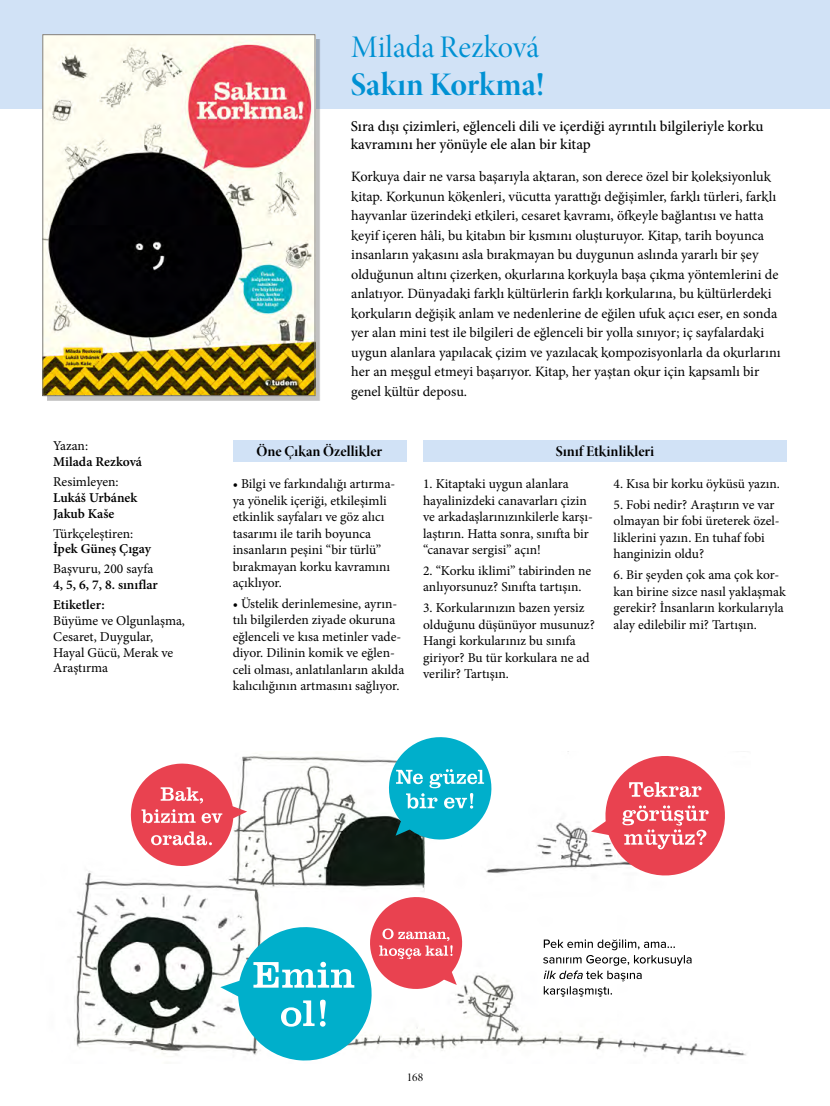
<style>
.page{position:relative;width:830px;height:1106px;background:#fff}
.page>*{position:absolute;margin:0;border:0;box-sizing:border-box;transform-origin:0 0}
.t1{font:33px "Minion Pro Bold Disp";letter-spacing:-.005em;color:#0091d3}
.t2{font:31.5px "Minion Pro Disp";color:#0091d3}
.t3{font:500 15px/18px "Minion Pro";color:#000}
.t4{font:15px "Minion Pro Bold Disp";color:#000}
.t5{font:14.25px/19.5px "Minion Pro";color:#000}
.t6{font:13.5px/16.5px "Minion Pro";color:#000}
.t7{font:600 13.5px/15.8px "Minion Pro";color:#000}
.t8{font:12px "Minion Pro Disp";color:#000}
</style>
<div class="page">
<div style="left:0;top:0;width:829px;height:108px;background:#d1e2f6"></div>
<div style="left:233px;top:440px;width:173px;height:22px;background:#d1e2f6"></div>
<div style="left:423px;top:440px;width:364px;height:22px;background:#d1e2f6"></div>
<div style="left:47px;top:39px;width:273px;height:361px;background:#000;opacity:.25"></div>
<img style="left:45px;top:36px;width:268px;height:358px">
<div style="left:43px;top:34px;width:272px;height:362px;border:1px solid #7c7b7b"></div>
<img style="left:76px;top:754px;width:670px;height:302px">
<svg style="left:589px;top:754px;width:146px;height:132px"></svg>
<svg style="left:128px;top:761px;width:119px;height:107px"></svg>
<svg style="left:543px;top:939px;width:148px;height:57px"></svg>
<svg style="left:383px;top:737px;width:113px;height:108px"></svg>
<svg style="left:220px;top:878px;width:261px;height:183px"></svg>
<p class="t6" style="left:53px;top:438px;width:36px">Yazan:</p>
<p class="t7" style="left:53px;top:454px;width:90px">Milada Rezková</p>
<p class="t6" style="left:53px;top:473px;width:67px">Resimleyen:</p>
<p class="t7" style="left:53px;top:489px;width:85px">Lukáš Urbánek<br>Jakub Kaše</p>
<p class="t6" style="left:53px;top:525px;width:81px">Türkçeleştiren:</p>
<p class="t7" style="left:53px;top:541px;width:99px">İpek Güneş Çıgay</p>
<p class="t6" style="left:53px;top:561px;width:102px">Başvuru, 200 sayfa</p>
<p class="t7" style="left:53px;top:575px;width:106px;line-height:20px">4, 5, 6, 7, 8. sınıflar<br>Etiketler:</p>
<p class="t6" style="left:53px;top:613px;width:133px;line-height:15.8px">Büyüme ve Olgunlaşma,<br>Cesaret, Duygular,<br>Hayal Gücü, Merak ve<br>Araştırma</p>
<h2 class="t2" style="left:350px;top:28px;width:190px">Milada Rezková</h2>
<h1 class="t1" style="left:350px;top:63px;width:195px">Sakın Korkma!</h1>
<p class="t3" style="left:350px;top:117px;width:414px">Sıra dışı çizimleri, eğlenceli dili ve içerdiği ayrıntılı bilgileriyle korku kavramını her yönüyle ele alan bir kitap</p>
<p class="t5" style="left:351px;top:167px;width:431px">Korkuya dair ne varsa başarıyla aktaran, son derece özel bir koleksiyonluk kitap. Korkunun kökenleri, vücutta yarattığı değişimler, farklı türleri, farklı hayvanlar üzerindeki etkileri, cesaret kavramı, öfkeyle bağlantısı ve hatta keyif içeren hâli, bu kitabın bir kısmını oluşturuyor. Kitap, tarih boyunca insanların yakasını asla bırakmayan bu duygunun aslında yararlı bir şey olduğunun altını çizerken, okurlarına korkuyla başa çıkma yöntemlerini de anlatıyor. Dünyadaki farklı kültürlerin farklı korkularına, bu kültürlerdeki korkuların değişik anlam ve nedenlerine de eğilen ufuk açıcı eser, en sonda yer alan mini test ile bilgileri de eğlenceli bir yolla sınıyor; iç sayfalardaki uygun alanlara yapılacak çizim ve yazılacak kompozisyonlarla da okurlarını her an meşgul etmeyi başarıyor. Kitap, her yaştan okur için kapsamlı bir genel kültür deposu.</p>
<p class="t4" style="left:256px;top:441px;width:127px">Öne Çıkan Özellikler</p>
<p class="t4" style="left:555px;top:441px;width:100px">Sınıf Etkinlikleri</p>
<p class="t6" style="left:423px;top:475px;width:171px">1. Kitaptaki uygun alanlara hayalinizdeki canavarları çizin ve arkadaşlarınızınkilerle karşı&shy;laştırın. Hatta sonra, sınıfta bir “canavar sergisi” açın!</p>
<p class="t6" style="left:423px;top:562px;width:170px">2. “Korku iklimi” tabirinden ne anlıyorsunuz? Sınıfta tartışın.</p>
<p class="t6" style="left:423px;top:599px;width:173px">3. Korkularınızın bazen yersiz olduğunu düşünüyor musunuz?<br>Hangi korkularınız bu sınıfa giriyor? Bu tür korkulara ne ad verilir? Tartışın.</p>
<p class="t6" style="left:613px;top:475px;width:168px">4. Kısa bir korku öyküsü yazın.</p>
<p class="t6" style="left:613px;top:496px;width:167px">5. Fobi nedir? Araştırın ve var olmayan bir fobi üreterek özel&shy;liklerini yazın. En tuhaf fobi hanginizin oldu?</p>
<p class="t6" style="left:613px;top:566px;width:174px">6. Bir şeyden çok ama çok kor&shy;kan birine sizce nasıl yaklaşmak gerekir? İnsanların korkularıyla alay edilebilir mi? Tartışın.</p>
<p class="t6" style="left:232px;top:475px;width:164px">• Bilgi ve farkındalığı artırma&shy;ya yönelik içeriği, etkileşimli etkinlik sayfaları ve göz alıcı tasarımı ile tarih boyunca insanların peşini “bir türlü” bırakmayan korku kavramını açıklıyor.</p>
<p class="t6" style="left:232px;top:595px;width:173px">• Üstelik derinlemesine, ayrın&shy;tılı bilgilerden ziyade okuruna eğlenceli ve kısa metinler vade&shy;diyor. Dilinin komik ve eğlen&shy;celi olması, anlatılanların akılda kalıcılığının artmasını sağlıyor.</p>
<p class="t8" style="left:406px;top:1069px;width:18px">168</p>
</div>
